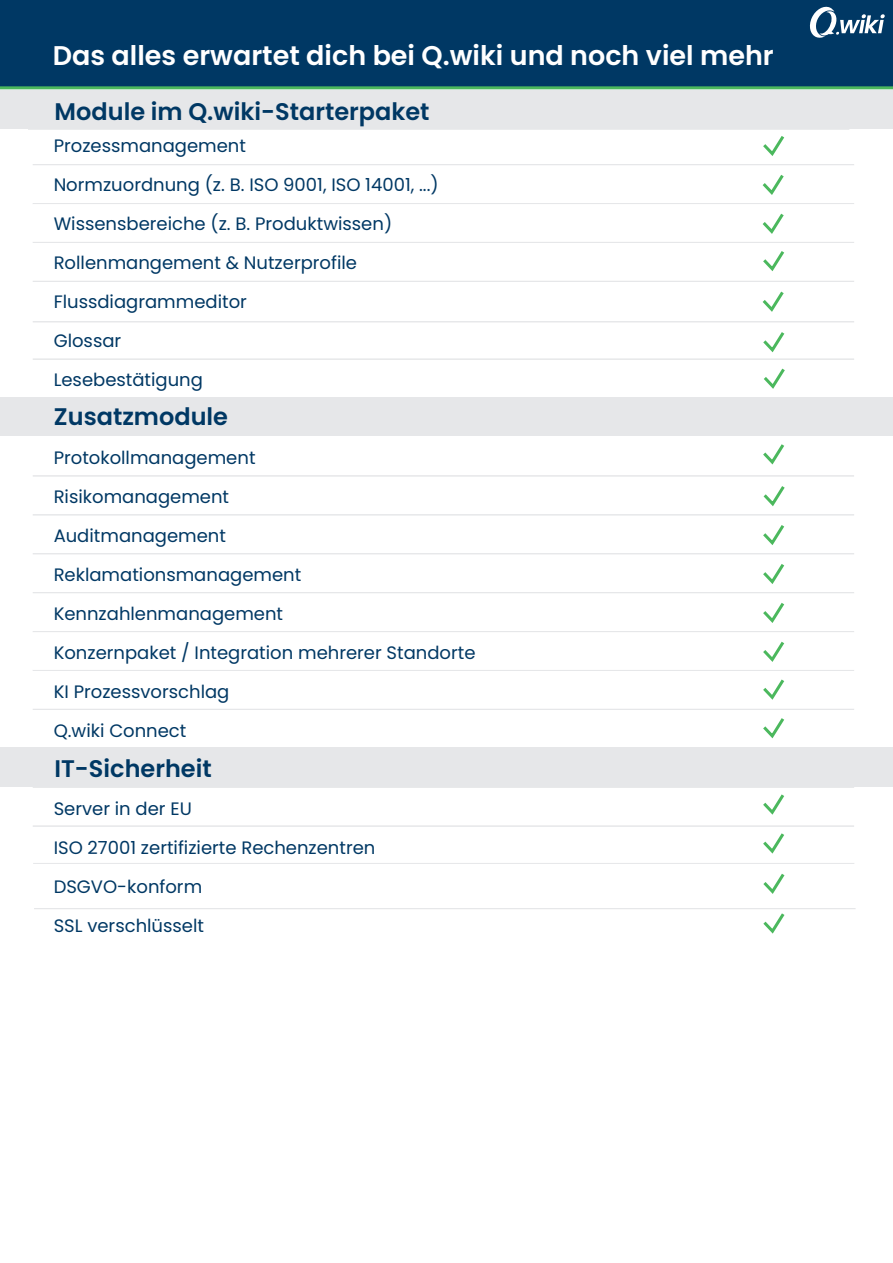
<style>
.page{position:relative;width:893px;height:1263px;background:#fff}
.page>*{position:absolute;margin:0;border:0;box-sizing:border-box;transform-origin:0 0}
.t1{font:600 27px "Poppins";color:#fff}
.t2{font:600 24px "Poppins";color:#003864}
.t3{font:18px/39px "Poppins";color:#003864}
</style>
<div class="page">
<div style="left:0;top:90px;width:893px;height:38px;background:#e6e7e9"></div>
<div style="left:0;top:747px;width:893px;height:40px;background:#e6e7e9"></div>
<div style="left:0;top:0;width:893px;height:89px;background:#003864"></div>
<hr style="left:33px;top:826px;width:821px;height:1px;background:#e6e7e9">
<hr style="left:33px;top:787px;width:821px;height:1px;background:#e6e7e9">
<hr style="left:33px;top:709px;width:821px;height:1px;background:#e6e7e9">
<hr style="left:33px;top:670px;width:821px;height:1px;background:#e6e7e9">
<hr style="left:33px;top:631px;width:821px;height:1px;background:#e6e7e9">
<hr style="left:33px;top:592px;width:821px;height:1px;background:#e6e7e9">
<hr style="left:33px;top:553px;width:821px;height:1px;background:#e6e7e9">
<hr style="left:33px;top:514px;width:821px;height:1px;background:#e6e7e9">
<hr style="left:33px;top:475px;width:821px;height:1px;background:#e6e7e9">
<hr style="left:34px;top:908px;width:821px;height:1px;background:#e6e7e9">
<hr style="left:33px;top:359px;width:821px;height:1px;background:#e6e7e9">
<hr style="left:33px;top:321px;width:821px;height:1px;background:#e6e7e9">
<hr style="left:33px;top:281px;width:821px;height:1px;background:#e6e7e9">
<hr style="left:33px;top:242px;width:821px;height:1px;background:#e6e7e9">
<hr style="left:33px;top:203px;width:821px;height:1px;background:#e6e7e9">
<hr style="left:33px;top:164px;width:821px;height:1px;background:#e6e7e9">
<hr style="left:28px;top:129px;width:821px;height:1px;background:#e6e7e9">
<svg style="left:762px;top:175px;width:22px;height:20px"></svg>
<svg style="left:762px;top:291px;width:22px;height:18px"></svg>
<svg style="left:763px;top:251px;width:22px;height:18px"></svg>
<svg style="left:764px;top:368px;width:21px;height:21px"></svg>
<svg style="left:763px;top:444px;width:21px;height:18px"></svg>
<svg style="left:763px;top:486px;width:22px;height:21px"></svg>
<svg style="left:763px;top:525px;width:22px;height:20px"></svg>
<svg style="left:763px;top:564px;width:22px;height:20px"></svg>
<svg style="left:763px;top:603px;width:22px;height:20px"></svg>
<svg style="left:763px;top:641px;width:22px;height:21px"></svg>
<svg style="left:763px;top:718px;width:22px;height:21px"></svg>
<svg style="left:763px;top:679px;width:22px;height:21px"></svg>
<svg style="left:763px;top:794px;width:21px;height:18px"></svg>
<svg style="left:763px;top:833px;width:21px;height:21px"></svg>
<svg style="left:763px;top:136px;width:22px;height:20px"></svg>
<svg style="left:762px;top:213px;width:22px;height:18px"></svg>
<div style="left:0;top:397px;width:893px;height:39px;background:#e6e7e9"></div>
<hr style="left:33px;top:863px;width:821px;height:1px;background:#e6e7e9">
<svg style="left:763px;top:332px;width:22px;height:21px"></svg>
<svg style="left:763px;top:874px;width:22px;height:20px"></svg>
<svg style="left:763px;top:913px;width:22px;height:21px"></svg>
<svg style="left:808px;top:5px;width:77px;height:33px"></svg>
<h1 class="t1" style="left:53px;top:44px;width:723px">Das alles erwartet dich bei Q.wiki und noch viel mehr</h1>
<h2 class="t2" style="left:55px;top:101px;width:376px">Module im Q.wiki-Starterpaket</h2>
<p class="t3" style="left:54px;top:126px;width:386px">Prozessmanagement<br>Normzuordnung (z. B. ISO 9001, ISO 14001, ...)<br>Wissensbereiche (z. B. Produktwissen)<br>Rollenmangement &amp; Nutzerprofile<br>Flussdiagrammeditor<br>Glossar<br>Lesebestätigung</p>
<h2 class="t2" style="left:54px;top:406px;width:176px">Zusatzmodule</h2>
<p class="t3" style="left:54px;top:438px;width:423px">Protokollmanagement<br>Risikomanagement<br>Auditmanagement<br>Reklamationsmanagement<br>Kennzahlenmanagement<br>Konzernpaket / Integration mehrerer Standorte<br>KI Prozessvorschlag<br>Q.wiki Connect</p>
<h2 class="t2" style="left:54px;top:758px;width:159px">IT-Sicherheit</h2>
<p class="t3" style="left:54px;top:789px;width:323px">Server in der EU<br>ISO 27001 zertifizierte Rechenzentren<br>DSGVO-konform<br>SSL verschlüsselt</p>
</div>
